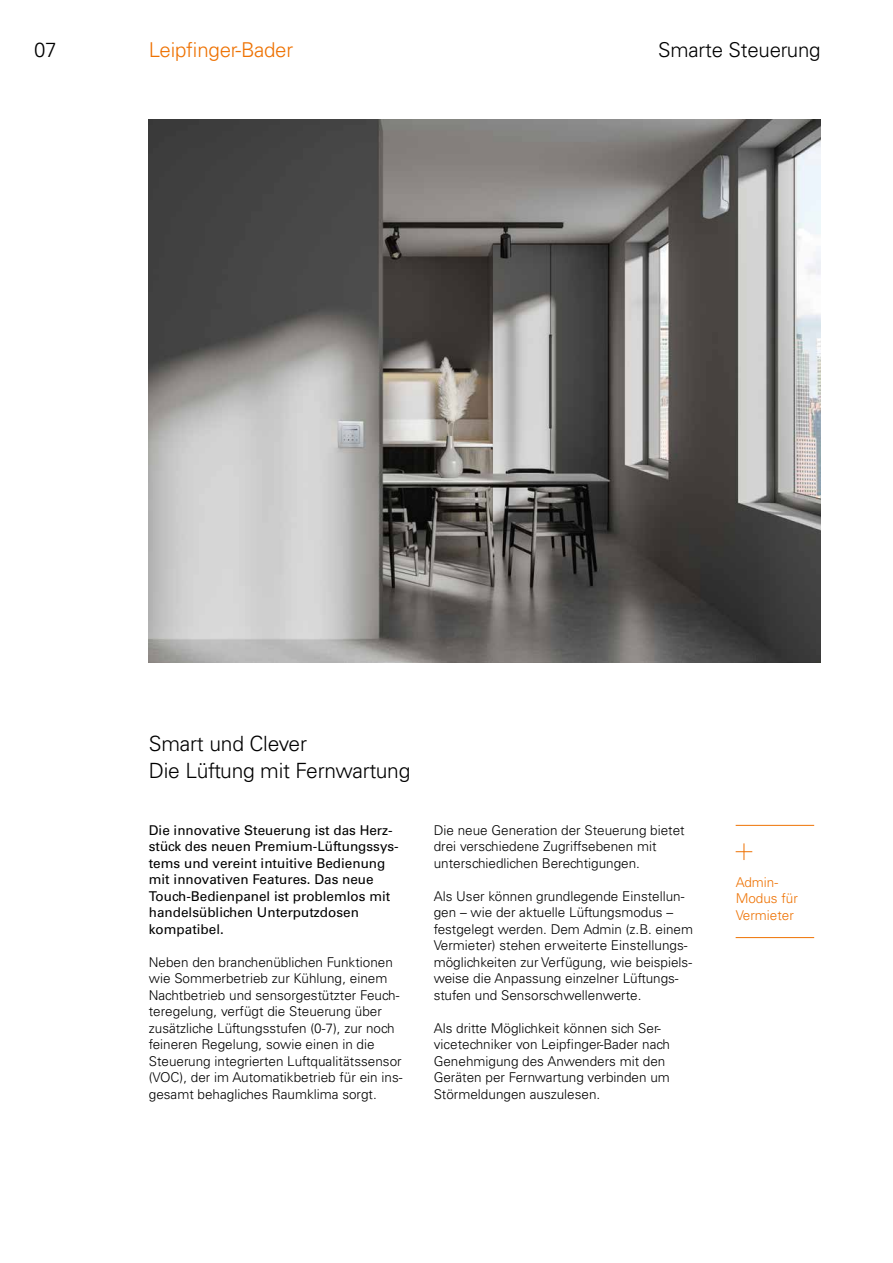
<style>
.page{position:relative;width:893px;height:1263px;background:#fff}
.page>*{position:absolute;margin:0;border:0;box-sizing:border-box;transform-origin:0 0}
.t1{font:300 21px/27px "Univers LT Std";letter-spacing:-.01em;color:#000}
.t2{font:300 20.4px "Univers LT Std";letter-spacing:-.01em;color:#000}
.t3{font:300 20.4px "Univers LT Std";letter-spacing:-.01em;color:#ee7203}
.t4{font:300 13.5px/16.5px "Univers LT Std";color:#000}
.t5{font:13.5px/16.5px "Univers LT Std";color:#000}
.t6{font:300 13.5px/16.5px "Univers LT Std";color:#ee7203}
</style>
<div class="page">
<img style="left:149px;top:119px;width:672px;height:544px">
<svg style="left:736px;top:843px;width:16px;height:17px"></svg>
<hr style="left:736px;top:825px;width:78px;height:1px;background:#ee7203">
<hr style="left:736px;top:937px;width:78px;height:1px;background:#ee7203">
<h2 class="t2" style="left:34px;top:38px;width:24px">07</h2>
<h2 class="t3" style="left:149px;top:38px;width:146px">Leipfinger-Bader</h2>
<h2 class="t2" style="left:658px;top:38px;width:164px">Smarte Steuerung</h2>
<h1 class="t1" style="left:149px;top:730px;width:263px">Smart und Clever<br>Die Lüftung mit Fernwartung</h1>
<p class="t5" style="left:149px;top:822px;width:251px">Die innovative Steuerung ist das Herz&shy;stück des neuen Premium-Lüftungssys&shy;tems und vereint intuitive Bedienung mit innovativen Features. Das neue Touch-Bedienpanel ist problemlos mit handelsüblichen Unterputzdosen kompatibel.</p>
<p class="t4" style="left:149px;top:954px;width:255px">Neben den branchenüblichen Funktionen wie Sommerbetrieb zur Kühlung, einem Nachtbetrieb und sensorgestützter Feuch&shy;teregelung, verfügt die Steuerung über zusätzliche Lüftungsstufen (0-7), zur noch feineren Regelung, sowie einen in die Steuerung integrierten Luftqualitätssensor (VOC), der im Automatikbetrieb für ein ins&shy;gesamt behagliches Raumklima sorgt.</p>
<p class="t4" style="left:434px;top:822px;width:253px">Die neue Generation der Steuerung bietet drei verschiedene Zugriffsebenen mit unterschiedlichen Berechtigungen.</p>
<p class="t4" style="left:434px;top:888px;width:261px">Als User können grundlegende Einstellun&shy;gen – wie der aktuelle Lüftungsmodus – festgelegt werden. Dem Admin (z.B. einem Vermieter) stehen erweiterte Einstellungs&shy;möglichkeiten zur Verfügung, wie beispiels&shy;weise die Anpassung einzelner Lüftungs&shy;stufen und Sensorschwellenwerte.</p>
<p class="t4" style="left:434px;top:1020px;width:238px">Als dritte Möglichkeit können sich Ser&shy;vicetechniker von Leipfinger-Bader nach Genehmigung des Anwenders mit den Geräten per Fernwartung verbinden um Störmeldungen auszulesen.</p>
<p class="t6" style="left:736px;top:873px;width:64px">Admin-<br>Modus für<br>Vermieter</p>
</div>
